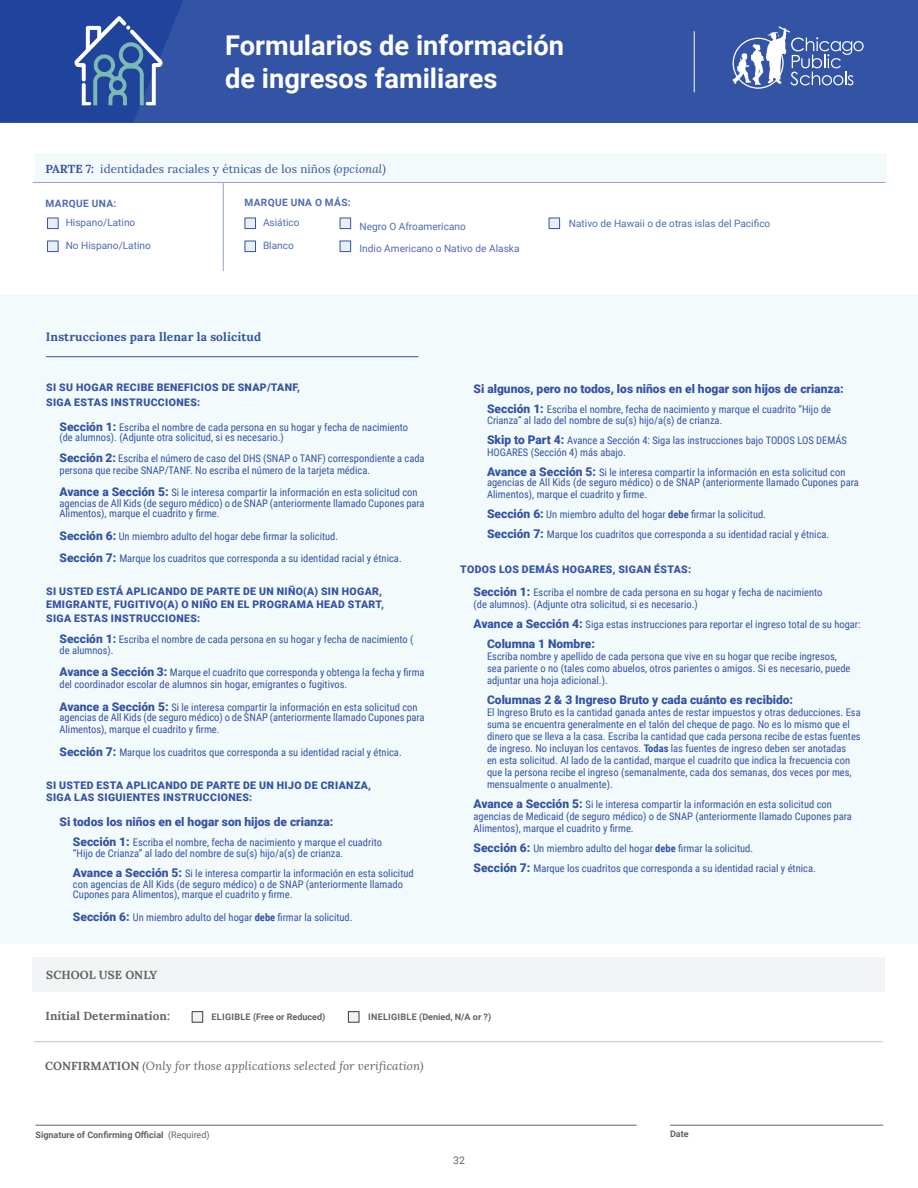
<style>
.page{position:relative;width:918px;height:1188px;background:#fff}
.page>*{position:absolute;margin:0;border:0;box-sizing:border-box;transform-origin:0 0}
.t1{font:700 27.3px/32.7px "Roboto";color:#fff}
.t2{font:900 12px "Roboto";color:#3353a4}
.t3{font:700 12px "Lora";letter-spacing:.01em;color:#3353a4}
.t4{font:italic 11.7px "Lora";letter-spacing:.01em;color:#626363}
.t5{font:11.7px "Lora";letter-spacing:.01em;color:#3353a4}
.t6{font:700 11.7px "Lora";letter-spacing:.01em;color:#626363}
.t7{font:10.5px/12px "Roboto Condensed";color:#3353a4}
.t8{font:900 10.5px/12.6px "Roboto";letter-spacing:.035em;color:#3353a4}
.t9{font:10.5px "Roboto";color:#626363}
.t10{font:10.2px "Roboto";color:#4f6bb3}
.t11{font:700 10.2px "Roboto";letter-spacing:.035em;color:#4f6bb3}
.t12{font:700 9px "Roboto";color:#626363}
.t13{font:700 9px "Roboto";letter-spacing:.035em;color:#626363}
.s1{font-weight:700}
.s2{font-style:italic}
.s3{font-family:"Roboto";font-weight:900;font-size:12px}
.s4{font-weight:700;font-style:normal}
.s5{font-weight:400}
</style>
<div class="page">
<div style="left:0;top:0;width:918px;height:122px;background:#3353a4"></div>
<hr style="left:694px;top:31px;width:1px;height:61px;background:#fff">
<svg style="left:732px;top:26px;width:132px;height:63px"></svg>
<svg style="left:0;top:0;width:183px;height:122px;background:#3153a2"></svg>
<div style="left:34px;top:154px;width:853px;height:29px;background:#f3fafb"></div>
<svg style="left:47px;top:183px;width:514px;height:88px"></svg>
<hr style="left:33px;top:182px;width:190px;height:1px;background:#8ea2d2">
<hr style="left:223px;top:183px;width:1px;height:88px;background:#8ea2d2">
<hr style="left:223px;top:182px;width:131px;height:1px;background:#8ea2d2">
<hr style="left:354px;top:182px;width:209px;height:1px;background:#8ea2d2">
<hr style="left:563px;top:182px;width:322px;height:1px;background:#8ea2d2">
<div style="left:47px;top:218px;width:11px;height:11px;background:#e9eff8;border:1px solid #3353a4"></div>
<div style="left:47px;top:241px;width:11px;height:11px;background:#e9eff8;border:1px solid #3353a4"></div>
<div style="left:245px;top:218px;width:11px;height:11px;background:#e9eff8;border:1px solid #3353a4"></div>
<div style="left:245px;top:241px;width:11px;height:11px;background:#e9eff8;border:1px solid #3353a4"></div>
<div style="left:340px;top:218px;width:11px;height:11px;background:#e9eff8;border:1px solid #3353a4"></div>
<div style="left:340px;top:241px;width:11px;height:11px;background:#e9eff8;border:1px solid #3353a4"></div>
<div style="left:549px;top:218px;width:11px;height:11px;background:#e9eff8;border:1px solid #3353a4"></div>
<hr style="left:35px;top:1125px;width:602px;height:1px;background:#626363">
<hr style="left:670px;top:1125px;width:213px;height:1px;background:#626363">
<div style="left:32px;top:957px;width:853px;height:34px;background:#f3f4f5"></div>
<div style="left:348px;top:1011px;width:11px;height:12px;background:#f1f3f3;border:1px solid #3b3c3c"></div>
<div style="left:192px;top:1011px;width:11px;height:12px;background:#f1f3f3;border:1px solid #3b3c3c"></div>
<hr style="left:34px;top:1041px;width:848px;height:1px;background:#c4c3c3">
<div style="left:0;top:295px;width:918px;height:649px;background:#f3fafb"></div>
<hr style="left:46px;top:356px;width:372px;height:1px;background:#3353a4">
<h1 class="t1" style="left:225px;top:28px;width:341px">Formularios de información de ingresos familiares</h1>
<p class="t5" style="left:45px;top:160px;width:342px"><span class="s1">PARTE 7:</span> identidades raciales y étnicas de los niños <span class="s2">(opcional)</span></p>
<p class="t11" style="left:46px;top:196px;width:72px">MARQUE UNA:</p>
<p class="t10" style="left:66px;top:216px;width:71px">Hispano/Latino</p>
<p class="t10" style="left:66px;top:239px;width:87px">No Hispano/Latino</p>
<p class="t11" style="left:244px;top:195px;width:108px">MARQUE UNA O MÁS:</p>
<p class="t10" style="left:263px;top:216px;width:38px">Asiático</p>
<p class="t10" style="left:263px;top:239px;width:32px">Blanco</p>
<p class="t10" style="left:360px;top:219px;width:108px">Negro O Afroamericano</p>
<p class="t10" style="left:360px;top:242px;width:162px">Indio Americano o Nativo de Alaska</p>
<p class="t3" style="left:46px;top:329px;width:217px">Instrucciones para llenar la solicitud</p>
<p class="t10" style="left:569px;top:216px;width:203px">Nativo de Hawaii o de otras islas del Pacifico</p>
<p class="t8" style="left:46px;top:380px;width:255px;line-height:14.4px">SI SU HOGAR RECIBE BENEFICIOS DE SNAP/TANF,<br>SIGA ESTAS INSTRUCCIONES:</p>
<p class="t7" style="left:59px;top:422px;width:350px;line-height:10.5px"><span class="s3">Sección 1:</span> Escriba el nombre de cada persona en su hogar y fecha de nacimiento (de alumnos). (Adjunte otra solicitud, si es necesario.)</p>
<p class="t7" style="left:59px;top:451px;width:367px"><span class="s3">Sección 2:</span> Escriba el número de caso del DHS (SNAP o TANF) correspondiente a cada persona que recibe SNAP/TANF. No escriba el número de la tarjeta médica.</p>
<p class="t7" style="left:59px;top:487px;width:367px;line-height:10.5px"><span class="s3">Avance a Sección 5:</span> Si le interesa compartir la información en esta solicitud con agencias de All Kids (de seguro médico) o de SNAP (anteriormente llamado Cupones para<br>Alimentos), marque el cuadrito y firme.</p>
<p class="t7" style="left:59px;top:524px;width:344px;line-height:22.5px"><span class="s3">Sección 6:</span> Un miembro adulto del hogar debe firmar la solicitud.<br><span class="s3">Sección 7:</span> Marque los cuadritos que corresponda a su identidad racial y étnica.</p>
<p class="t8" style="left:46px;top:584px;width:339px">SI USTED ESTÁ APLICANDO DE PARTE DE UN NIÑO(A) SIN HOGAR,<br>EMIGRANTE, FUGITIVO(A) O NIÑO EN EL PROGRAMA HEAD START,</p>
<p class="t8" style="left:46px;top:611px;width:156px">SIGA ESTAS INSTRUCCIONES:</p>
<p class="t7" style="left:59px;top:634px;width:356px;line-height:10.5px"><span class="s3">Sección 1:</span> Escriba el nombre de cada persona en su hogar y fecha de nacimiento ( de alumnos).</p>
<p class="t7" style="left:59px;top:666px;width:367px"><span class="s3">Avance a Sección 3:</span> Marque el cuadrito que corresponda y obtenga la fecha y firma del coordinador escolar de alumnos sin hogar, emigrantes o fugitivos.</p>
<p class="t7" style="left:59px;top:701px;width:367px;line-height:10.5px"><span class="s3">Avance a Sección 5:</span> Si le interesa compartir la información en esta solicitud con agencias de All Kids (de seguro médico) o de SNAP (anteriormente llamado Cupones para</p>
<p class="t7" style="left:59px;top:718px;width:344px;line-height:22.5px">Alimentos), marque el cuadrito y firme.<br><span class="s3">Sección 7:</span> Marque los cuadritos que corresponda a su identidad racial y étnica.</p>
<p class="t8" style="left:46px;top:778px;width:326px">SI USTED ESTA APLICANDO DE PARTE DE UN HIJO DE CRIANZA,<br>SIGA LAS SIGUIENTES INSTRUCCIONES:</p>
<p class="t2" style="left:59px;top:814px;width:275px">Si todos los niños en el hogar son hijos de crianza:</p>
<p class="t7" style="left:73px;top:837px;width:311px;line-height:10.5px"><span class="s3">Sección 1:</span> Escriba el nombre, fecha de nacimiento y marque el cuadrito “Hijo de Crianza” al lado del nombre de su(s) hijo/a(s) de crianza.</p>
<p class="t7" style="left:73px;top:868px;width:342px;line-height:10.5px"><span class="s3">Avance a Sección 5:</span> Si le interesa compartir la información en esta solicitud con agencias de All Kids (de seguro médico) o de SNAP (anteriormente llamado<br>Cupones para Alimentos), marque el cuadrito y firme.</p>
<p class="t7" style="left:73px;top:910px;width:281px"><span class="s3">Sección 6:</span> Un miembro adulto del hogar <span class="s1">debe</span> firmar la solicitud.</p>
<p class="t2" style="left:474px;top:380px;width:372px">Si algunos, pero no todos, los niños en el hogar son hijos de crianza:</p>
<p class="t7" style="left:487px;top:404px;width:346px;line-height:10.5px"><span class="s3">Sección 1:</span> Escriba el nombre, fecha de nacimiento y marque el cuadrito “Hijo de<br>Crianza” al lado del nombre de su(s) hijo/a(s) de crianza.</p>
<p class="t7" style="left:487px;top:434px;width:361px"><span class="s3">Skip to Part 4:</span> Avance a Sección 4: Siga las instrucciones bajo TODOS LOS DEMÁS<br>HOGARES (Sección 4) más abajo.</p>
<p class="t7" style="left:487px;top:466px;width:373px;line-height:10.5px"><span class="s3">Avance a Sección 5:</span> Si le interesa compartir la información en esta solicitud con agencias de All Kids (de seguro médico) o de SNAP (anteriormente llamado Cupones para</p>
<p class="t7" style="left:487px;top:484px;width:344px;line-height:20.1px">Alimentos), marque el cuadrito y firme.<br><span class="s3">Sección 6:</span> Un miembro adulto del hogar <span class="s1">debe</span> firmar la solicitud.<br><span class="s3">Sección 7:</span> Marque los cuadritos que corresponda a su identidad racial y étnica.</p>
<p class="t8" style="left:460px;top:563px;width:232px">TODOS LOS DEMÁS HOGARES, SIGAN ÉSTAS:</p>
<p class="t7" style="left:474px;top:586px;width:350px"><span class="s3">Sección 1:</span> Escriba el nombre de cada persona en su hogar y fecha de nacimiento (de alumnos). (Adjunte otra solicitud, si es necesario.)</p>
<p class="t7" style="left:474px;top:618px;width:389px"><span class="s3">Avance a Sección 4:</span> Siga estas instrucciones para reportar el ingreso total de su hogar:</p>
<p class="t2" style="left:487px;top:635px;width:109px">Columna 1 Nombre:</p>
<p class="t7" style="left:487px;top:650px;width:365px">Escriba nombre y apellido de cada persona que vive en su hogar que recibe ingresos, sea pariente o no (tales como abuelos, otros parientes o amigos. Si es necesario, puede adjuntar una hoja adicional.).</p>
<p class="t2" style="left:487px;top:692px;width:308px">Columnas 2 &amp; 3 Ingreso Bruto y cada cuánto es recibido:</p>
<p class="t7" style="left:487px;top:706px;width:375px">El Ingreso Bruto es la cantidad ganada antes de restar impuestos y otras deducciones. Esa suma se encuentra generalmente en el talón del cheque de pago. No es lo mismo que el dinero que se lleva a la casa. Escriba la cantidad que cada persona recibe de estas fuentes de ingreso. No incluyan los centavos. <span class="s1">Todas</span> las fuentes de ingreso deben ser anotadas<br>en esta solicitud. Al lado de la cantidad, marque el cuadrito que indica la frecuencia con que la persona recibe el ingreso (semanalmente, cada dos semanas, dos veces por mes, mensualmente o anualmente).</p>
<p class="t7" style="left:474px;top:798px;width:380px"><span class="s3">Avance a Sección 5:</span> Si le interesa compartir la información en esta solicitud con agencias de Medicaid (de seguro médico) o de SNAP (anteriormente llamado Cupones para<br>Alimentos), marque el cuadrito y firme.</p>
<p class="t7" style="left:474px;top:838px;width:344px;line-height:20.1px"><span class="s3">Sección 6:</span> Un miembro adulto del hogar <span class="s1">debe</span> firmar la solicitud.<br><span class="s3">Sección 7:</span> Marque los cuadritos que corresponda a su identidad racial y étnica.</p>
<p class="t6" style="left:46px;top:967px;width:113px">SCHOOL USE ONLY</p>
<p class="t6" style="left:46px;top:1008px;width:126px">Initial Determination:</p>
<p class="t12" style="left:212px;top:1011px;width:115px">ELIGIBLE (Free or Reduced)</p>
<p class="t13" style="left:368px;top:1011px;width:125px">INELIGIBLE (Denied, N/A or ?)</p>
<p class="t4" style="left:45px;top:1058px;width:380px"><span class="s4">CONFIRMATION</span> (Only for those applications selected for verification)</p>
<p class="t12" style="left:35px;top:1129px;width:176px">Signature of Confirming Official <span class="s5">(Required)</span></p>
<p class="t12" style="left:670px;top:1127px;width:20px">Date</p>
<p class="t9" style="left:453px;top:1153px;width:13px">32</p>
</div>
